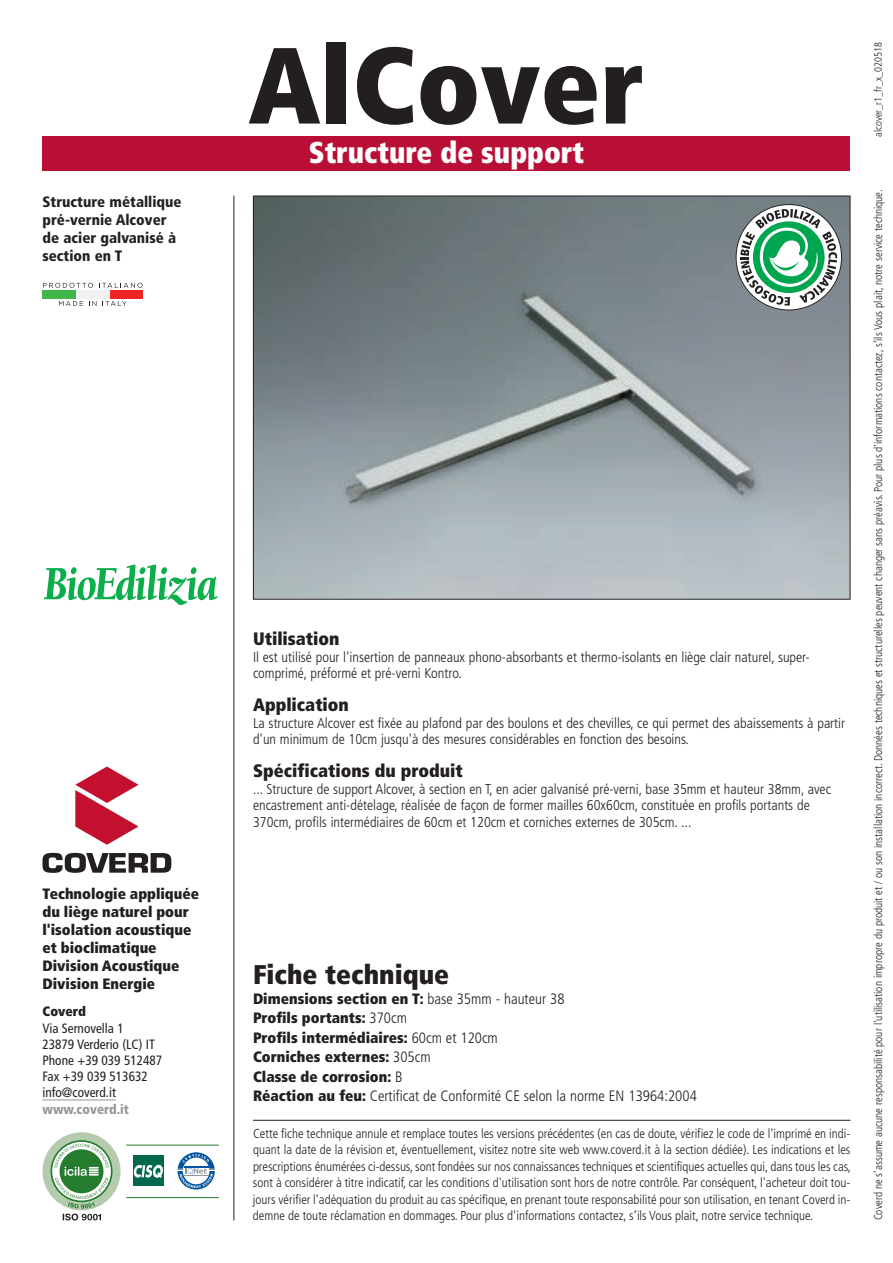
<style>
.page{position:relative;width:893px;height:1263px;background:#fff}
.page>*{position:absolute;margin:0;border:0;box-sizing:border-box;transform-origin:0 0}
.t1{font:900 condensed 108px "Frutiger";color:#231f20}
.t2{font:900 condensed 30px "Frutiger";color:#fff;scale:.95 1}
.t3{font:900 condensed 27px "Frutiger";color:#231f20}
.t4{font:900 condensed 18px "Frutiger";color:#231f20}
.t5{font:900 condensed 15px/19.5px "Frutiger";color:#231f20}
.t6{font:900 condensed 15px/18px "Frutiger";color:#231f20}
.t7{font:300 condensed 14.25px/16.5px "Frutiger";color:#231f20}
.t8{font:condensed 13.5px/16.2px "Frutiger";color:#231f20}
.t9{font:900 condensed 13.5px "Frutiger";color:#939598}
.t10{font:900 condensed 13.5px "Frutiger";color:#231f20}
.t11{font:300 condensed 12.9px/16.5px "Frutiger";color:#231f20;text-align:justify}
.t12{font:300 condensed 11.25px "Frutiger";color:#231f20}
.t13{font:300 condensed 10.5px "Frutiger";color:#231f20}
.s1{font-weight:300}
</style>
<div class="page">
<hr style="left:233px;top:196px;width:1px;height:1024px;background:#231f20">
<div style="left:43px;top:136px;width:807px;height:34px;background:#b90f36"></div>
<img style="left:255px;top:198px;width:593px;height:400px">
<hr style="left:253px;top:1120px;width:597px;height:1px;background:#231f20">
<svg style="left:75px;top:766px;width:64px;height:79px"></svg>
<svg style="left:43px;top:853px;width:128px;height:20px"></svg>
<div style="left:737px;top:205px;width:104px;height:104px;background:#fff;border-radius:50%"></div>
<svg style="left:740px;top:209px;width:97px;height:97px"></svg>
<div style="left:133px;top:1155px;width:31px;height:31px;background:#01674d"></div>
<hr style="left:126px;top:1144px;width:93px;height:1px;background:#257c2e">
<hr style="left:126px;top:1197px;width:93px;height:1px;background:#257c2e">
<svg style="left:134px;top:1165px;width:29px;height:13px"></svg>
<svg style="left:178px;top:1152px;width:37px;height:37px"></svg>
<svg style="left:43px;top:1132px;width:78px;height:88px"></svg>
<hr style="left:43px;top:1099px;width:73px;height:1px;background:#939598">
<svg style="left:44px;top:564px;width:174px;height:42px"></svg>
<div style="left:43px;top:283px;width:100px;height:23px;background:linear-gradient(to right,#fff,#fff)"></div>
<div style="left:110px;top:290px;width:33px;height:8px;background:#ee2323"></div>
<div style="left:76px;top:290px;width:34px;height:8px;background:#f1f3f3"></div>
<div style="left:43px;top:290px;width:33px;height:8px;background:#43b649"></div>
<svg style="left:43px;top:283px;width:50px;height:5px"></svg>
<svg style="left:99px;top:283px;width:44px;height:5px"></svg>
<svg style="left:59px;top:301px;width:24px;height:5px"></svg>
<svg style="left:89px;top:301px;width:7px;height:5px"></svg>
<svg style="left:103px;top:301px;width:24px;height:5px"></svg>
<p class="t6" style="left:43px;top:194px;width:141px">Structure métallique pré-vernie Alcover de acier galvanisé à section en T</p>
<p class="t5" style="left:43px;top:886px;width:158px;line-height:18px">Technologie appliquée du liège naturel pour l'isolation acoustique et bioclimatique<br>Division Acoustique<br>Division Energie</p>
<p class="t10" style="left:43px;top:1006px;width:45px">Coverd</p>
<p class="t8" style="left:43px;top:1021px;width:121px">Via Sernovella 1<br>23879 Verderio (LC) IT<br>Phone +39 039 512487<br>Fax +39 039 513632 info@coverd.it</p>
<p class="t9" style="left:43px;top:1103px;width:88px">www.coverd.it</p>
<h1 class="t1" style="left:248px;top:43px;width:398px">AlCover</h1>
<h2 class="t2" style="left:309px;top:140px;width:291px">Structure de support</h2>
<h3 class="t4" style="left:253px;top:631px;width:88px">Utilisation</h3>
<p class="t7" style="left:253px;top:649px;width:558px">Il est utilisé pour l'insertion de panneaux phono-absorbants et thermo-isolants en liège clair naturel, super&shy;comprimé, préformé et pré-verni Kontro.</p>
<h3 class="t4" style="left:253px;top:697px;width:97px">Application</h3>
<p class="t7" style="left:253px;top:715px;width:594px">La structure Alcover est fixée au plafond par des boulons et des chevilles, ce qui permet des abaissements à partir d'un minimum de 10cm jusqu'à des mesures considérables en fonction des besoins.</p>
<h3 class="t4" style="left:253px;top:763px;width:211px">Spécifications du produit</h3>
<p class="t7" style="left:253px;top:781px;width:579px">... Structure de support Alcover, à section en T, en acier galvanisé pré-verni, base 35mm et hauteur 38mm, avec encastrement anti-dételage, réalisée de façon de former mailles 60x60cm, constituée en profils portants de<br>370cm, profils intermédiaires de 60cm et 120cm et corniches externes de 305cm. ...</p>
<h3 class="t3" style="left:253px;top:964px;width:198px">Fiche technique</h3>
<p class="t5" style="left:253px;top:990px;width:445px">Dimensions section en T: <span class="s1">base 35mm - hauteur 38<br></span>Profils portants: <span class="s1">370cm<br></span>Profils intermédiaires: <span class="s1">60cm et 120cm<br></span>Corniches externes: <span class="s1">305cm<br></span>Classe de corrosion: <span class="s1">B<br></span>Réaction au feu: <span class="s1">Certificat de Conformité CE selon la norme EN 13964:2004</span></p>
<p class="t11" style="left:253px;top:1126px;width:599px">Cette fiche technique annule et remplace toutes les versions précédentes (en cas de doute, vérifiez le code de l'imprimé en indi&shy;quant la date de la révision et, éventuellement, visitez notre site web www.coverd.it à la section dédiée). Les indications et les prescriptions énumérées ci-dessus, sont fondées sur nos connaissances techniques et scientifiques actuelles qui, dans tous les cas, sont à considérer à titre indicatif, car les conditions d'utilisation sont hors de notre contrôle. Par conséquent, l'acheteur doit tou&shy;jours vérifier l'adéquation du produit au cas spécifique, en prenant toute responsabilité pour son utilisation, en tenant Coverd in&shy;demne de toute réclamation en dommages. Pour plus d'informations contactez, s’ils Vous plait, notre service technique.</p>
<p class="t13" style="left:874px;top:137px;width:96px;rotate:-90deg">alcover_r1_fr_x_020518</p>
<p class="t12" style="left:874px;top:1220px;width:1032px;rotate:-90deg">Coverd ne s’assume aucune responsabilité pour l'utilisation impropre du produit et / ou son installation incorrect. Données techniques et structurelles peuvent changer sans préavis. Pour plus d'informations contactez, s’ils Vous plait, notre service technique.</p>
</div>
